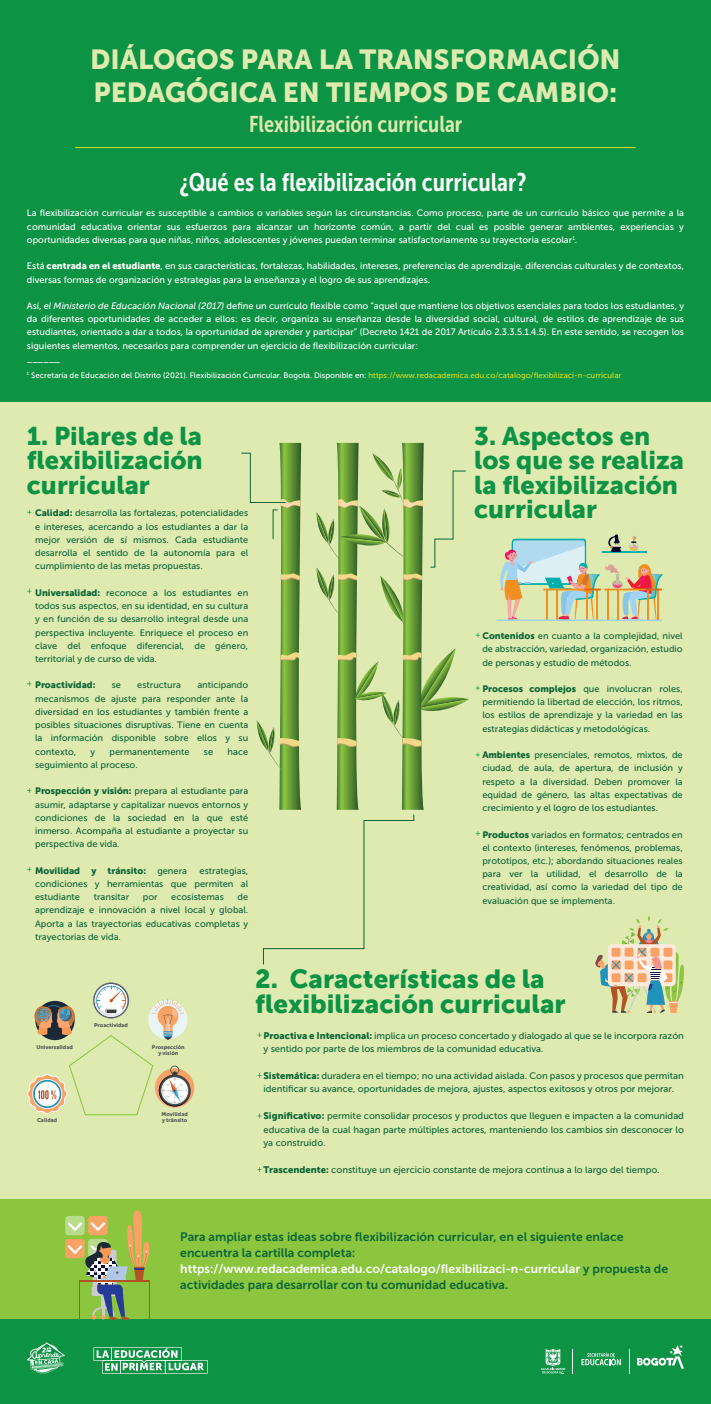
<style>
.page{position:relative;width:711px;height:1404px;background:#fff}
.page>*{position:absolute;margin:0;border:0;box-sizing:border-box;transform-origin:0 0}
.t1{font:27.21px/32.6px "Museo Sans 900";color:#deeab0}
.t2{font:25.9px/25px "Museo Sans 900";color:#0d9344}
.t3{font:25.38px/24.5px "Museo Sans 900";color:#0d9344;text-align:justify}
.t4{font:25.38px "Museo Sans Condensed 700";color:#fff}
.t5{font:22.75px "Museo Sans Condensed 700";color:#deeab0}
.t6{font:12.25px/15.8px "Museo Sans 700";color:#0c6638}
.t7{font:9.45px/13.5px "Museo Sans 500";color:#0c6638}
.t8{font:9.28px/13.2px "Museo Sans 500";color:#0c6638;text-align:justify}
.t9{font:9.28px/13.2px "Museo Sans 500";color:#fff}
.t10{font:9.28px "Museo Sans 900";color:#0c6638}
.t11{font:7.88px "Museo Sans 500";color:#fff}
.t12{font:5.42px/6.1px "Museo Sans 900";color:#57585a;text-align:center}
.s1{font-family:"Museo Sans 900"}
.s2{font-style:italic}
.s3{color:#d6df21}
.s4{font-family:"Museo Sans 500"}
.s5{color:#fff}
</style>
<div class="page">
<div style="left:0;top:1113px;width:710px;height:237px;background:#8bc63e"></div>
<div style="left:0;top:0;width:710px;height:443px;background:#0d9344"></div>
<div style="left:0;top:402px;width:710px;height:797px;background:#deeab0"></div>
<svg style="left:257px;top:1113px;width:5px;height:5px"></svg>
<svg style="left:257px;top:1032px;width:5px;height:5px"></svg>
<svg style="left:27px;top:588px;width:4px;height:5px"></svg>
<svg style="left:27px;top:681px;width:4px;height:5px"></svg>
<svg style="left:475px;top:633px;width:5px;height:4px"></svg>
<svg style="left:475px;top:685px;width:5px;height:5px"></svg>
<svg style="left:475px;top:752px;width:5px;height:5px"></svg>
<svg style="left:475px;top:831px;width:5px;height:5px"></svg>
<hr style="left:496px;top:619px;width:166px;height:2px;background:#a1d3f2">
<svg style="left:500px;top:534px;width:162px;height:86px"></svg>
<svg style="left:93px;top:982px;width:36px;height:36px"></svg>
<div style="left:155px;top:1068px;width:39px;height:39px;background:#f9a266;border-radius:50%"></div>
<svg style="left:27px;top:984px;width:164px;height:131px"></svg>
<div style="left:0;top:1319px;width:710px;height:85px;background:#0d9344"></div>
<svg style="left:637px;top:1345px;width:46px;height:24px"></svg>
<svg style="left:629px;top:1349px;width:1px;height:24px"></svg>
<svg style="left:572px;top:1349px;width:1px;height:24px"></svg>
<svg style="left:581px;top:1352px;width:39px;height:13px"></svg>
<svg style="left:541px;top:1349px;width:24px;height:25px"></svg>
<svg style="left:94px;top:1347px;width:114px;height:26px"></svg>
<svg style="left:27px;top:1342px;width:38px;height:32px"></svg>
<svg style="left:595px;top:915px;width:89px;height:98px"></svg>
<div style="left:65px;top:1239px;width:20px;height:19px;background:#f9a266;border-radius:3px"></div>
<div style="left:65px;top:1216px;width:20px;height:19px;background:#b8dc8a;border-radius:3px"></div>
<svg style="left:67px;top:1210px;width:83px;height:109px"></svg>
<svg style="left:241px;top:443px;width:228px;height:522px"></svg>
<hr style="left:75px;top:147px;width:560px;height:1px;background:#d6df21">
<svg style="left:27px;top:510px;width:4px;height:5px"></svg>
<h1 class="t1" style="left:90px;top:43px;width:531px">DIÁLOGOS PARA LA TRANSFORMACIÓN<br>PEDAGÓGICA EN TIEMPOS DE CAMBIO:</h1>
<h3 class="t5" style="left:249px;top:111px;width:215px">Flexibilización curricular</h3>
<h3 class="t4" style="left:179px;top:168px;width:348px">¿Qué es la flexibilización curricular?</h3>
<p class="t9" style="left:27px;top:207px;width:658px;text-align:justify">La flexibilización curricular es susceptible a cambios o variables según las circunstancias. Como proceso, parte de un currículo básico que permite a la comunidad educativa orientar sus esfuerzos para alcanzar un horizonte común, a partir del cual es posible generar ambientes, experiencias y oportunidades diversas para que niñas, niños, adolescentes y jóvenes puedan terminar satisfactoriamente su trayectoria escolar<sup>1</sup>.</p>
<p class="t9" style="left:27px;top:260px;width:658px">Está <span class="s1">centrada en el estudiante</span>, en sus características, fortalezas, habilidades, intereses, preferencias de aprendizaje, diferencias culturales y de contextos, diversas formas de organización y estrategias para la enseñanza y el logro de sus aprendizajes.</p>
<p class="t9" style="left:27px;top:299px;width:658px">Así, <span class="s2">el Ministerio de Educación Nacional (2017)</span> define un currículo flexible como “aquel que mantiene los objetivos esenciales para todos los estudiantes, y da diferentes oportunidades de acceder a ellos: es decir, organiza su enseñanza desde la diversidad social, cultural, de estilos de aprendizaje de sus estudiantes, orientado a dar a todos, la oportunidad de aprender y participar” (Decreto 1421 de 2017 Artículo 2.3.3.5.1.4.5). En este sentido, se recogen los siguientes elementos, necesarios para comprender un ejercicio de flexibilización curricular:<br>______</p>
<p class="t11" style="left:27px;top:371px;width:595px"><sup>1</sup> Secretaría de Educación del Distrito (2021). Flexibilización Curricular. Bogotá. Disponible en: <span class="s3">https://www.redacademica.edu.co/catalogo/flexibilizaci-n-curricular</span></p>
<h3 class="t3" style="left:27px;top:423px;width:177px">1. Pilares de la flexibilización curricular</h3>
<p class="t8" style="left:35px;top:507px;width:214px"><span class="s1">Calidad:</span> desarrolla las fortalezas, potencialidades e intereses, acercando a los estudiantes a dar la mejor versión de sí mismos. Cada estudiante desarrolla el sentido de la autonomía para el cumplimiento de las metas propuestas.</p>
<p class="t8" style="left:35px;top:586px;width:214px"><span class="s1">Universalidad:</span> reconoce a los estudiantes en todos sus aspectos, en su identidad, en su cultura y en función de su desarrollo integral desde una perspectiva incluyente. Enriquece el proceso en clave del enfoque diferencial, de género, territorial y de curso de vida.</p>
<p class="t10" style="left:35px;top:680px;width:62px">Proactividad:</p>
<p class="t8" style="left:112px;top:679px;width:11px">se</p>
<p class="t8" style="left:137px;top:679px;width:45px">estructura</p>
<p class="t8" style="left:35px;top:679px;width:214px;text-indent:162px">anticipando mecanismos de ajuste para responder ante la diversidad en los estudiantes y también frente a posibles situaciones disruptivas. Tiene en cuenta la información disponible sobre ellos y su contexto,</p>
<p class="t8" style="left:90px;top:745px;width:6px">y</p>
<p class="t8" style="left:110px;top:745px;width:81px">permanentemente</p>
<p class="t8" style="left:204px;top:745px;width:11px">se</p>
<p class="t8" style="left:227px;top:745px;width:22px">hace</p>
<p class="t8" style="left:35px;top:758px;width:104px">seguimiento al proceso.</p>
<p class="t8" style="left:35px;top:784px;width:214px"><span class="s1">Prospección y visión:</span> prepara al estudiante para asumir, adaptarse y capitalizar nuevos entornos y condiciones de la sociedad en la que esté inmerso. Acompaña al estudiante a proyectar su perspectiva de vida.</p>
<p class="t10" style="left:35px;top:865px;width:153px">Movilidad y tránsito: <span class="s4">genera</span></p>
<p class="t8" style="left:35px;top:864px;width:214px;text-indent:164px">estrategias, condiciones y herramientas que permiten al estudiante</p>
<p class="t8" style="left:35px;top:890px;width:214px;text-indent:202px">de aprendizaje e innovación a nivel local y global.<br>Aporta a las trayectorias educativas completas y trayectorias de vida.</p>
<p class="t8" style="left:94px;top:890px;width:37px">transitar</p>
<p class="t8" style="left:143px;top:890px;width:16px">por</p>
<p class="t8" style="left:171px;top:890px;width:54px">ecosistemas</p>
<h3 class="t3" style="left:474px;top:423px;width:211px;text-align:left">3. Aspectos en los que se realiza la flexibilización curricular</h3>
<p class="t8" style="left:482px;top:629px;width:202px"><span class="s1">Contenidos</span> en cuanto a la complejidad, nivel de abstracción, variedad, organización, estudio de personas y estudio de métodos.</p>
<p class="t8" style="left:482px;top:682px;width:202px"><span class="s1">Procesos complejos</span> que involucran roles, permitiendo la libertad de elección, los ritmos, los estilos de aprendizaje y la variedad en las estrategias didácticas y metodológicas.</p>
<p class="t8" style="left:482px;top:748px;width:202px"><span class="s1">Ambientes</span> presenciales, remotos, mixtos, de ciudad, de aula, de apertura, de inclusión y respeto a la diversidad. Deben promover la equidad de género, las altas expectativas de crecimiento y el logro de los estudiantes.</p>
<p class="t8" style="left:482px;top:828px;width:202px"><span class="s1">Productos</span> variados en formatos; centrados en el contexto (intereses, fenómenos, problemas, prototipos, etc.); abordando situaciones reales para ver la utilidad, el desarrollo de la creatividad, así como la variedad del tipo de evaluación que se implementa.</p>
<p class="t12" style="left:36px;top:1044px;width:38px">Universalidad</p>
<p class="t12" style="left:94px;top:1022px;width:35px">Proactividad</p>
<p class="t12" style="left:37px;top:1117px;width:22px">Calidad</p>
<p class="t12" style="left:152px;top:1044px;width:34px">Prospección y visión</p>
<p class="t12" style="left:161px;top:1111px;width:28px;text-align:left">Movilidad y tránsito</p>
<h2 class="t2" style="left:255px;top:966px;width:312px">2. Características de la flexibilización curricular</h2>
<p class="t7" style="left:263px;top:1028px;width:422px"><span class="s1">Proactiva e Intencional:</span> implica un proceso concertado y dialogado al que se le incorpora razón y sentido por parte de los miembros de la comunidad educativa.</p>
<p class="t7" style="left:263px;top:1069px;width:422px"><span class="s1">Sistemática:</span> duradera en el tiempo; no una actividad aislada. Con pasos y procesos que permitan identificar su avance, oportunidades de mejora, ajustes, aspectos exitosos y otros por mejorar.</p>
<p class="t7" style="left:263px;top:1109px;width:422px;text-align:justify"><span class="s1">Significativo:</span> permite consolidar procesos y productos que lleguen e impacten a la comunidad educativa de la cual hagan parte múltiples actores, manteniendo los cambios sin desconocer lo ya construido.</p>
<p class="t7" style="left:263px;top:1163px;width:397px"><span class="s1">Trascendente:</span> constituye un ejercicio constante de mejora continua a lo largo del tiempo.</p>
<p class="t6" style="left:180px;top:1229px;width:489px">Para ampliar estas ideas sobre flexibilización curricular, en el siguiente enlace encuentra la cartilla completa: <span class="s5">https://www.redacademica.edu.co/catalogo/flexibilizaci-n-curricular</span> y propuesta de actividades para desarrollar con tu comunidad educativa.</p>
</div>
